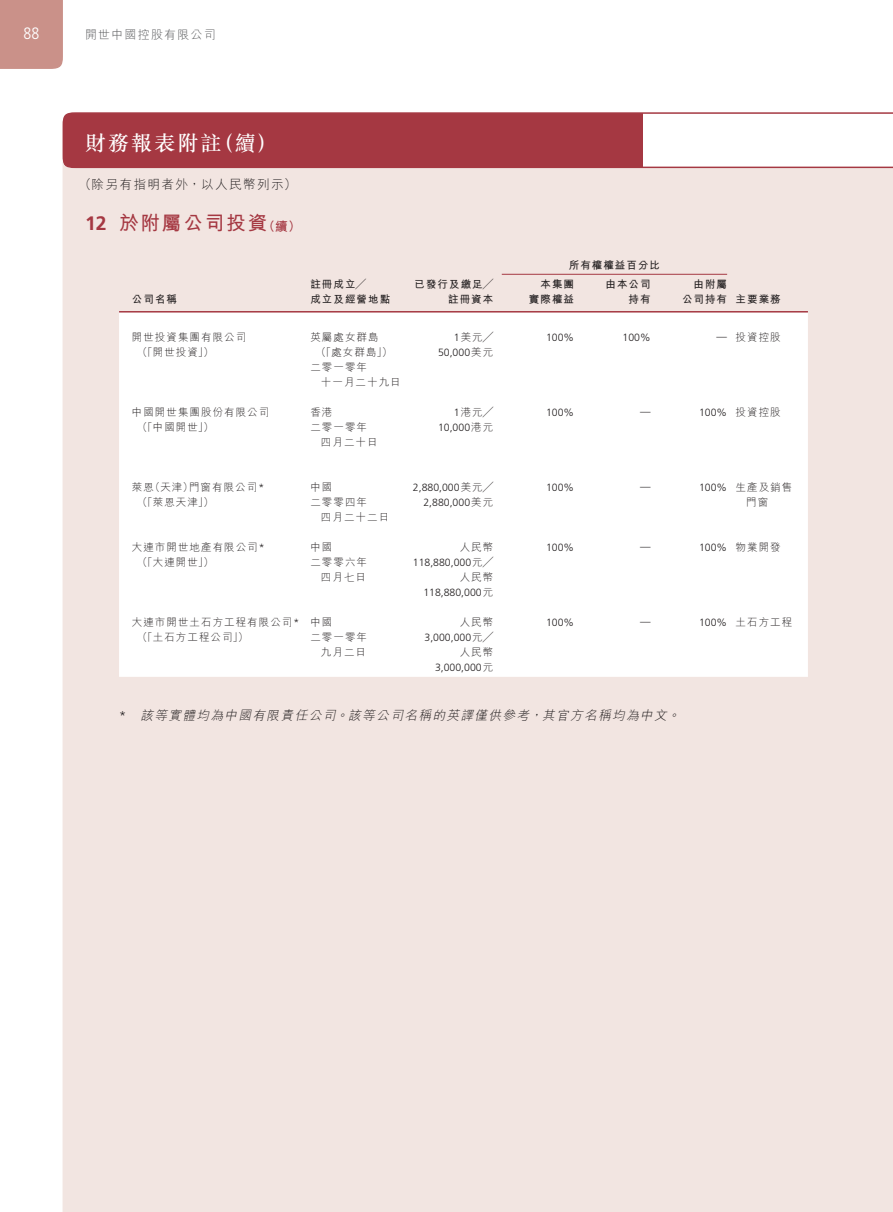
<style>
.page{position:relative;width:893px;height:1212px;background:#fff}
.page>*{position:absolute;margin:0;border:0;box-sizing:border-box;transform-origin:0 0}
.t1{font:500 21px "M Sung HK";letter-spacing:.1em;color:#fff}
.t2{font:700 19.5px "M Hei HK";letter-spacing:.1em;color:#a53842}
.t3{font:300 condensed 16.5px "Frutiger LT Std";color:#fff}
.t4{font:italic 300 12.75px "M Hei HK";color:#231f20}
.t5{font:300 12.75px "M Hei HK";letter-spacing:.1em;color:#231f20}
.t6{font:300 12px "M Hei HK";letter-spacing:.1em;color:#57585a}
.t7{font:300 10.5px/15px "M Hei HK";letter-spacing:.1em;color:#231f20}
.t8{font:300 10.5px/15px "Frutiger LT Std";color:#231f20;text-align:right}
.t9{font:700 10.5px/15px "M Hei HK";letter-spacing:.1em;color:#231f20;text-align:right}
.s1{font-family:"Frutiger LT Std"}
.s2{font-size:12.75px}
.s3{font-family:"M Hei HK"}
.s4{font-family:"Frutiger LT Std";font-style:normal}
</style>
<div class="page">
<div style="left:63px;top:168px;width:830px;height:1044px;background:#f2e5e1"></div>
<svg style="left:63px;top:112px;width:830px;height:56px"></svg>
<div style="left:0;top:0;width:63px;height:69px;background:#ca9189"></div>
<svg style="left:119px;top:312px;width:689px;height:365px"></svg>
<hr style="left:502px;top:274px;width:225px;height:1px;background:#a53842">
<hr style="left:119px;top:311px;width:689px;height:1px;background:#a53842">
<h3 class="t3" style="left:24px;top:26px;width:17px">88</h3>
<p class="t6" style="left:85px;top:29px;width:132px">開世中國控股有限公司</p>
<h1 class="t1" style="left:85px;top:135px;width:193px">財務報表附註（續）</h1>
<p class="t5" style="left:79px;top:179px;width:220px">（除另有指明者外，以人民幣列示）</p>
<h2 class="t2" style="left:85px;top:215px;width:217px"><span class="s1">12</span> 於附屬公司投資<span class="s2">（續）</span></h2>
<p class="t9" style="left:132px;top:293px;width:47px">公司名稱</p>
<p class="t9" style="left:569px;top:259px;width:93px">所有權權益百分比</p>
<p class="t9" style="left:310px;top:278px;width:81px;text-align:left">註冊成立╱<br>成立及經營地點</p>
<p class="t9" style="left:414px;top:278px;width:80px">已發行及繳足╱註冊資本</p>
<p class="t9" style="left:529px;top:278px;width:47px">本集團實際權益</p>
<p class="t9" style="left:605px;top:278px;width:47px">由本公司持有</p>
<p class="t9" style="left:682px;top:278px;width:100px;text-align:left;text-indent:12px">由附屬<br>公司持有 主要業務</p>
<p class="t7" style="left:137px;top:331px;width:111px;text-indent:-5px">開世投資集團有限公司（「開世投資」）</p>
<p class="t7" style="left:310px;top:331px;width:70px">英屬處女群島</p>
<p class="t7" style="left:316px;top:346px;width:78px">（「處女群島」）</p>
<p class="t7" style="left:310px;top:361px;width:58px">二零一零年</p>
<p class="t7" style="left:321px;top:376px;width:81px">十一月二十九日</p>
<p class="t7" style="left:137px;top:406px;width:134px;text-indent:-5px">中國開世集團股份有限公司（「中國開世」）</p>
<p class="t7" style="left:310px;top:406px;width:24px">香港</p>
<p class="t7" style="left:310px;top:421px;width:58px">二零一零年</p>
<p class="t7" style="left:321px;top:436px;width:58px">四月二十日</p>
<p class="t7" style="left:137px;top:481px;width:129px;text-indent:-5px">萊恩（天津）門窗有限公司<span class="s1">*</span>（「萊恩天津」）</p>
<p class="t7" style="left:310px;top:481px;width:24px">中國</p>
<p class="t7" style="left:310px;top:496px;width:58px">二零零四年</p>
<p class="t7" style="left:321px;top:511px;width:70px">四月二十二日</p>
<p class="t7" style="left:137px;top:541px;width:129px;text-indent:-5px">大連市開世地產有限公司<span class="s1">*</span>（「大連開世」）</p>
<p class="t7" style="left:310px;top:541px;width:24px">中國</p>
<p class="t7" style="left:310px;top:556px;width:58px">二零零六年</p>
<p class="t7" style="left:321px;top:571px;width:47px">四月七日</p>
<p class="t7" style="left:137px;top:616px;width:164px;text-indent:-5px">大連市開世土石方工程有限公司<span class="s1">*</span>（「土石方工程公司」）</p>
<p class="t7" style="left:310px;top:616px;width:24px">中國</p>
<p class="t7" style="left:310px;top:631px;width:58px">二零一零年</p>
<p class="t7" style="left:321px;top:646px;width:47px">九月二日</p>
<p class="t7" style="left:454px;top:331px;width:41px"><span class="s1">1</span>美元╱</p>
<p class="t8" style="left:438px;top:346px;width:57px">50,000<span class="s3">美元</span></p>
<p class="t7" style="left:454px;top:406px;width:41px"><span class="s1">1</span>港元╱</p>
<p class="t8" style="left:438px;top:421px;width:57px">10,000<span class="s3">港元</span></p>
<p class="t8" style="left:546px;top:331px;width:30px">100%</p>
<p class="t8" style="left:623px;top:331px;width:30px">100%</p>
<p class="t7" style="left:717px;top:331px;width:66px"><span class="s1">—</span> 投資控股</p>
<p class="t8" style="left:546px;top:406px;width:30px">100%</p>
<p class="t8" style="left:640px;top:404px;width:12px">—</p>
<p class="t8" style="left:699px;top:406px;width:83px">100% <span class="s3">投資控股</span></p>
<p class="t8" style="left:413px;top:481px;width:82px">2,880,000<span class="s3">美元╱<br></span>2,880,000<span class="s3">美元</span></p>
<p class="t8" style="left:546px;top:481px;width:30px">100%</p>
<p class="t8" style="left:640px;top:479px;width:12px">—</p>
<p class="t7" style="left:746px;top:481px;width:48px;text-indent:-47px"><span class="s1">100%</span> 生產及銷售門窗</p>
<p class="t7" style="left:460px;top:541px;width:35px">人民幣</p>
<p class="t8" style="left:413px;top:556px;width:82px">118,880,000<span class="s3">元╱</span></p>
<p class="t7" style="left:460px;top:571px;width:35px">人民幣</p>
<p class="t8" style="left:423px;top:586px;width:71px">118,880,000<span class="s3">元</span></p>
<p class="t7" style="left:460px;top:616px;width:35px">人民幣</p>
<p class="t8" style="left:424px;top:631px;width:70px">3,000,000<span class="s3">元╱</span></p>
<p class="t7" style="left:460px;top:646px;width:35px">人民幣</p>
<p class="t8" style="left:435px;top:661px;width:60px">3,000,000<span class="s3">元</span></p>
<p class="t8" style="left:546px;top:541px;width:30px">100%</p>
<p class="t8" style="left:640px;top:539px;width:12px">—</p>
<p class="t8" style="left:699px;top:541px;width:83px">100% <span class="s3">物業開發</span></p>
<p class="t8" style="left:546px;top:616px;width:30px">100%</p>
<p class="t8" style="left:640px;top:614px;width:12px">—</p>
<p class="t7" style="left:699px;top:616px;width:95px"><span class="s1">100%</span> 土石方工程</p>
<p class="t4" style="left:119px;top:711px;width:565px"><span class="s4">*</span> 該等實體均為中國有限責任公司。該等公司名稱的英譯僅供參考，其官方名稱均為中文。</p>
</div>
